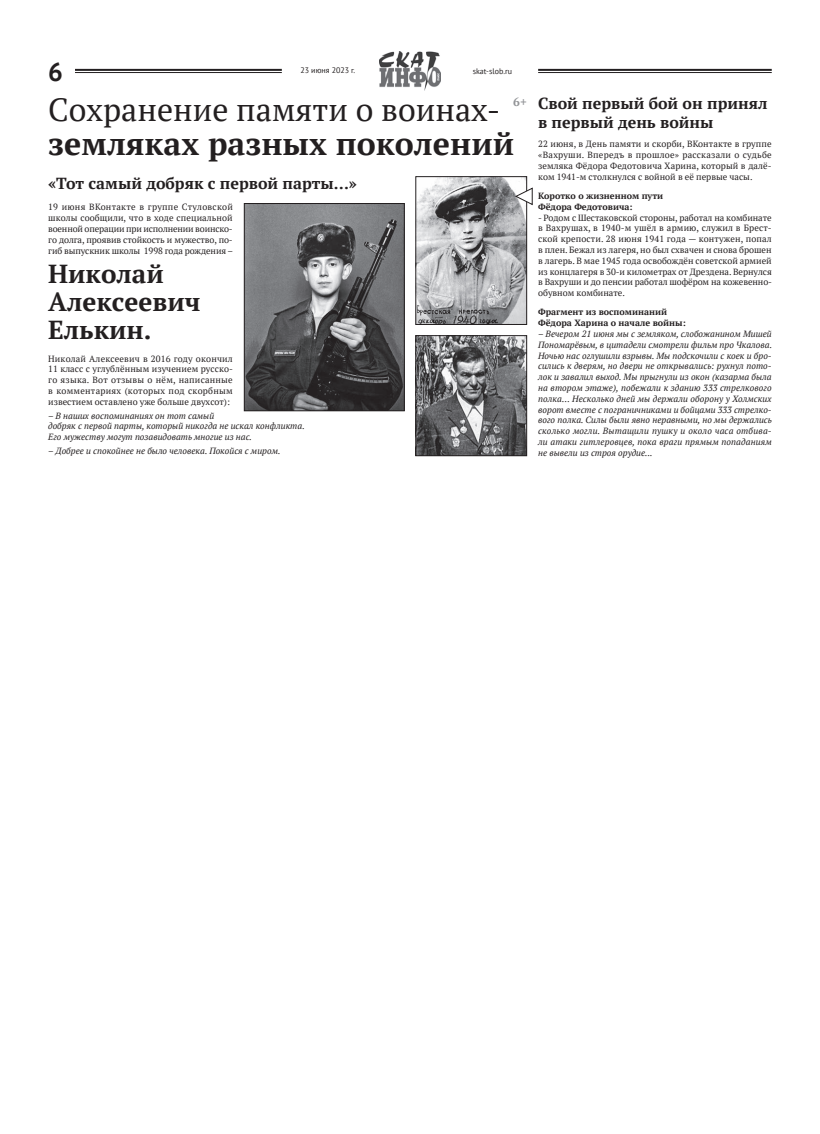
<style>
.page{position:relative;width:820px;height:1134px;background:#fff}
.page>*{position:absolute;margin:0;border:0;box-sizing:border-box;transform-origin:0 0}
.t1{font:32px "PT Serif";color:#231f20}
.t2{font:700 32px "PT Serif";color:#231f20}
.t3{font:700 26px/28px "PT Serif";color:#231f20}
.t4{font:700 26px "PT Sans";color:#231f20}
.t5{font:700 16px/19.2px "PT Serif";color:#231f20}
.t6{font:700 12px "PT Serif";color:#939598}
.t7{font:9px/10.8px "PT Serif";color:#231f20;text-align:justify}
.t8{font:italic 9px/10.8px "PT Serif";color:#231f20}
.t9{font:700 9px/10.8px "PT Serif";color:#231f20}
.t10{font:8px "PT Sans";color:#231f20}
</style>
<div class="page">
<img style="left:379px;top:51px;width:61px;height:40px">
<hr style="left:75px;top:69px;width:207px;height:2px;background:#231f20">
<hr style="left:75px;top:72px;width:207px;height:1px;background:#231f20">
<hr style="left:538px;top:69px;width:233px;height:2px;background:#231f20">
<hr style="left:538px;top:72px;width:233px;height:1px;background:#231f20">
<img style="left:417px;top:337px;width:107px;height:117px">
<div style="left:415px;top:335px;width:111px;height:121px;border:1px solid #231f20"></div>
<img style="left:417px;top:178px;width:107px;height:145px">
<div style="left:415px;top:176px;width:111px;height:149px;border:1px solid #231f20"></div>
<img style="left:246px;top:205px;width:156px;height:204px">
<div style="left:244px;top:203px;width:160px;height:208px;border:1px solid #231f20"></div>
<svg style="left:515px;top:187px;width:17px;height:18px"></svg>
<h2 class="t4" style="left:48px;top:54px;width:16px">6</h2>
<h1 class="t1" style="left:48px;top:89px;width:453px">Сохранение памяти о воинах-</h1>
<h1 class="t2" style="left:48px;top:123px;width:467px">земляках разных поколений</h1>
<h3 class="t5" style="left:48px;top:173px;width:310px">«Тот самый добряк с первой парты…»</h3>
<p class="t7" style="left:48px;top:202px;width:186px">19 июня ВКонтакте в группе Стуловской школы сообщили, что в ходе специальной военной операции при исполнении воинско&shy;го долга, проявив стойкость и мужество, по&shy;гиб выпускник школы 1998 года рождения –</p>
<h2 class="t3" style="left:48px;top:259px;width:154px">Николай<br>Алексеевич<br>Елькин.</h2>
<p class="t7" style="left:48px;top:353px;width:186px">Николай Алексеевич в 2016 году окончил 11 класс с углублённым изучением русско&shy;го языка. Вот отзывы о нём, написанные в комментариях (которых под скорбным известием оставлено уже больше двухсот):</p>
<p class="t8" style="left:48px;top:410px;width:258px">– В наших воспоминаниях он тот самый<br>добряк с первой парты, который никогда не искал конфликта.<br>Его мужеству могут позавидовать многие из нас.</p>
<p class="t8" style="left:48px;top:445px;width:234px">– Добрее и спокойнее не было человека. Покойся с миром.</p>
<p class="t10" style="left:300px;top:65px;width:56px">23 июня 2023 г.</p>
<p class="t10" style="left:472px;top:66px;width:41px">skat-slob.ru</p>
<h3 class="t6" style="left:513px;top:94px;width:15px">6+</h3>
<h3 class="t5" style="left:538px;top:93px;width:231px">Свой первый бой он принял в первый день войны</h3>
<p class="t7" style="left:538px;top:139px;width:235px">22 июня, в День памяти и скорби, ВКонтакте в группе «Вахруши. Впередъ в прошлое» рассказали о судьбе земляка Фёдора Федотовича Харина, который в далё&shy;ком 1941-м столкнулся с войной в её первые часы.</p>
<p class="t9" style="left:538px;top:190px;width:127px">Коротко о жизненном пути<br>Фёдора Федотовича:</p>
<p class="t7" style="left:538px;top:212px;width:235px">- Родом с Шестаковской стороны, работал на комбинате в Вахрушах, в 1940-м ушёл в армию, служил в Брест&shy;ской крепости. 28 июня 1941 года — контужен, попал в плен. Бежал из лагеря, но был схвачен и снова брошен в лагерь. В мае 1945 года освобождён советской армией из концлагеря в 30-и километрах от Дрездена. Вернулся в Вахруши и до пенсии работал шофёром на кожевенно&shy;обувном комбинате.</p>
<p class="t9" style="left:538px;top:307px;width:149px">Фрагмент из воспоминаний<br>Фёдора Харина о начале войны:</p>
<p class="t8" style="left:538px;top:328px;width:235px;text-align:justify">– Вечером 21 июня мы с земляком, слобожанином Мишей Пономарёвым, в цитадели смотрели фильм про Чкалова.<br>Ночью нас оглушили взрывы. Мы подскочили с коек и бро&shy;сились к дверям, но двери не открывались: рухнул пото&shy;лок и завалил выход. Мы прыгнули из окон (казарма была на втором этаже), побежали к зданию 333 стрелкового полка… Несколько дней мы держали оборону у Холмских ворот вместе с пограничниками и бойцами 333 стрелко&shy;вого полка. Силы были явно неравными, но мы держались сколько могли. Вытащили пушку и около часа отбива&shy;ли атаки гитлеровцев, пока враги прямым попаданиям не вывели из строя орудие...</p>
</div>
